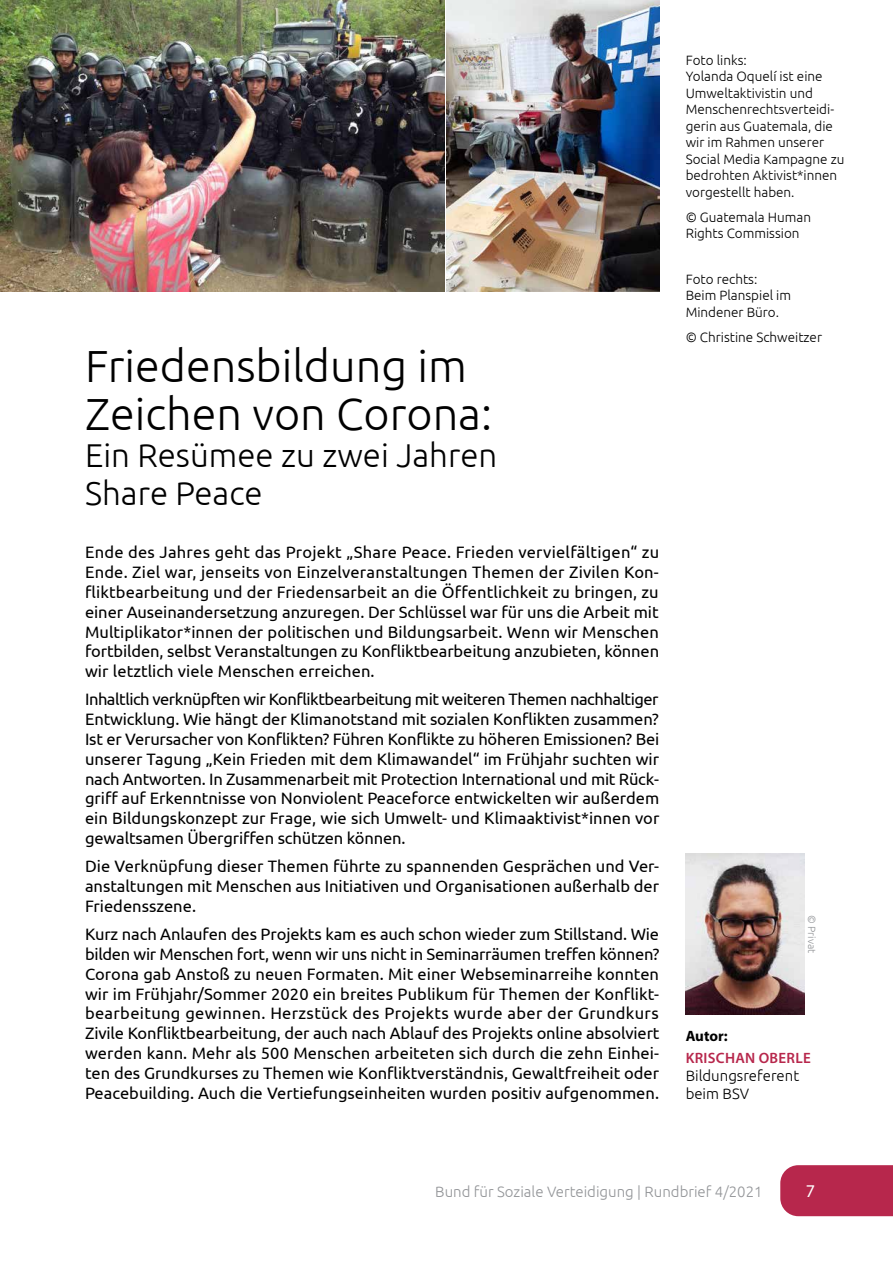
<style>
.page{position:relative;width:893px;height:1263px;background:#fff}
.page>*{position:absolute;margin:0;border:0;box-sizing:border-box;transform-origin:0 0}
.t1{font:300 45px/48px "Ubuntu";color:#000}
.t2{font:300 33px/37.5px "Ubuntu";color:#000}
.t3{font:18px "Myriad Pro";color:#fff}
.t4{font:16.5px/19.8px "Ubuntu";color:#000;text-align:justify}
.t5{font:300 15px "Ubuntu";color:#939598}
.t6{font:300 15px/18px "Ubuntu";color:#000}
.t7{font:600 15px "Myriad Pro";letter-spacing:.02em;color:#b7274c}
.t8{font:700 15px "Myriad Pro";letter-spacing:-.005em;color:#000}
.t9{font:300 13.5px/16.5px "Ubuntu";color:#000}
.t10{font:300 10.5px "Ubuntu";color:#939598}
</style>
<div class="page">
<div style="left:780px;top:1165px;width:113px;height:51px;background:#b7274c"></div>
<img style="left:0;top:0;width:444px;height:291px">
<img style="left:686px;top:853px;width:119px;height:162px">
<img style="left:446px;top:0;width:213px;height:291px">
<p class="t9" style="left:686px;top:51px;width:160px">Foto links:<br>Yolanda Oquelí ist eine<br>Umweltaktivistin und<br>Menschenrechtsverteidi&shy;gerin aus Guatemala, die wir im Rahmen unserer<br>Social Media Kampagne zu bedrohten Aktivist*innen vorgestellt haben.</p>
<p class="t9" style="left:686px;top:208px;width:127px">© Guatemala Human<br>Rights Commission</p>
<h1 class="t1" style="left:85px;top:340px;width:409px">Friedensbildung im<br>Zeichen von Corona:</h1>
<h2 class="t2" style="left:85px;top:436px;width:414px">Ein Resümee zu zwei Jahren<br>Share Peace</h2>
<p class="t4" style="left:85px;top:542px;width:576px">Ende des Jahres geht das Projekt „Share Peace. Frieden vervielfältigen“ zu Ende. Ziel war, jenseits von Einzelveranstaltungen Themen der Zivilen Kon&shy;fliktbearbeitung und der Friedensarbeit an die Öffentlichkeit zu bringen, zu einer Auseinandersetzung anzuregen. Der Schlüssel war für uns die Arbeit mit Multiplikator*innen der politischen und Bildungsarbeit. Wenn wir Menschen fortbilden, selbst Veranstaltungen zu Konfliktbearbeitung anzubieten, können wir letztlich viele Menschen erreichen.</p>
<p class="t4" style="left:85px;top:689px;width:576px">Inhaltlich verknüpften wir Konfliktbearbeitung mit weiteren Themen nachhaltiger Entwicklung. Wie hängt der Klimanotstand mit sozialen Konflikten zusammen?<br>Ist er Verursacher von Konflikten? Führen Konflikte zu höheren Emissionen? Bei unserer Tagung „Kein Frieden mit dem Klimawandel“ im Frühjahr suchten wir nach Antworten. In Zusammenarbeit mit Protection International und mit Rück&shy;griff auf Erkenntnisse von Nonviolent Peaceforce entwickelten wir außerdem ein Bildungskonzept zur Frage, wie sich Umwelt- und Klimaaktivist*innen vor gewaltsamen Übergriffen schützen können.</p>
<p class="t4" style="left:85px;top:856px;width:576px">Die Verknüpfung dieser Themen führte zu spannenden Gesprächen und Ver&shy;anstaltungen mit Menschen aus Initiativen und Organisationen außerhalb der Friedensszene.</p>
<p class="t4" style="left:85px;top:924px;width:576px">Kurz nach Anlaufen des Projekts kam es auch schon wieder zum Stillstand. Wie bilden wir Menschen fort, wenn wir uns nicht in Seminarräumen treffen können?<br>Corona gab Anstoß zu neuen Formaten. Mit einer Webseminarreihe konnten wir im Frühjahr/Sommer 2020 ein breites Publikum für Themen der Konflikt&shy;bearbeitung gewinnen. Herzstück des Projekts wurde aber der Grundkurs Zivile Konfliktbearbeitung, der auch nach Ablauf des Projekts online absolviert werden kann. Mehr als 500 Menschen arbeiteten sich durch die zehn Einhei&shy;ten des Grundkurses zu Themen wie Konfliktverständnis, Gewaltfreiheit oder Peacebuilding. Auch die Vertiefungseinheiten wurden positiv aufgenommen.</p>
<p class="t9" style="left:686px;top:270px;width:107px">Foto rechts:<br>Beim Planspiel im<br>Mindener Büro.</p>
<p class="t9" style="left:686px;top:328px;width:138px">© Christine Schweitzer</p>
<p class="t10" style="left:818px;top:915px;width:40px;rotate:90deg">© Privat</p>
<p class="t8" style="left:686px;top:1026px;width:43px">Autor:</p>
<p class="t7" style="left:686px;top:1048px;width:127px">KRISCHAN OBERLE</p>
<p class="t6" style="left:686px;top:1066px;width:115px">Bildungsreferent beim BSV</p>
<p class="t5" style="left:435px;top:1182px;width:329px">Bund für Soziale Verteidigung | Rundbrief 4/2021</p>
<p class="t3" style="left:806px;top:1180px;width:11px">7</p>
</div>
